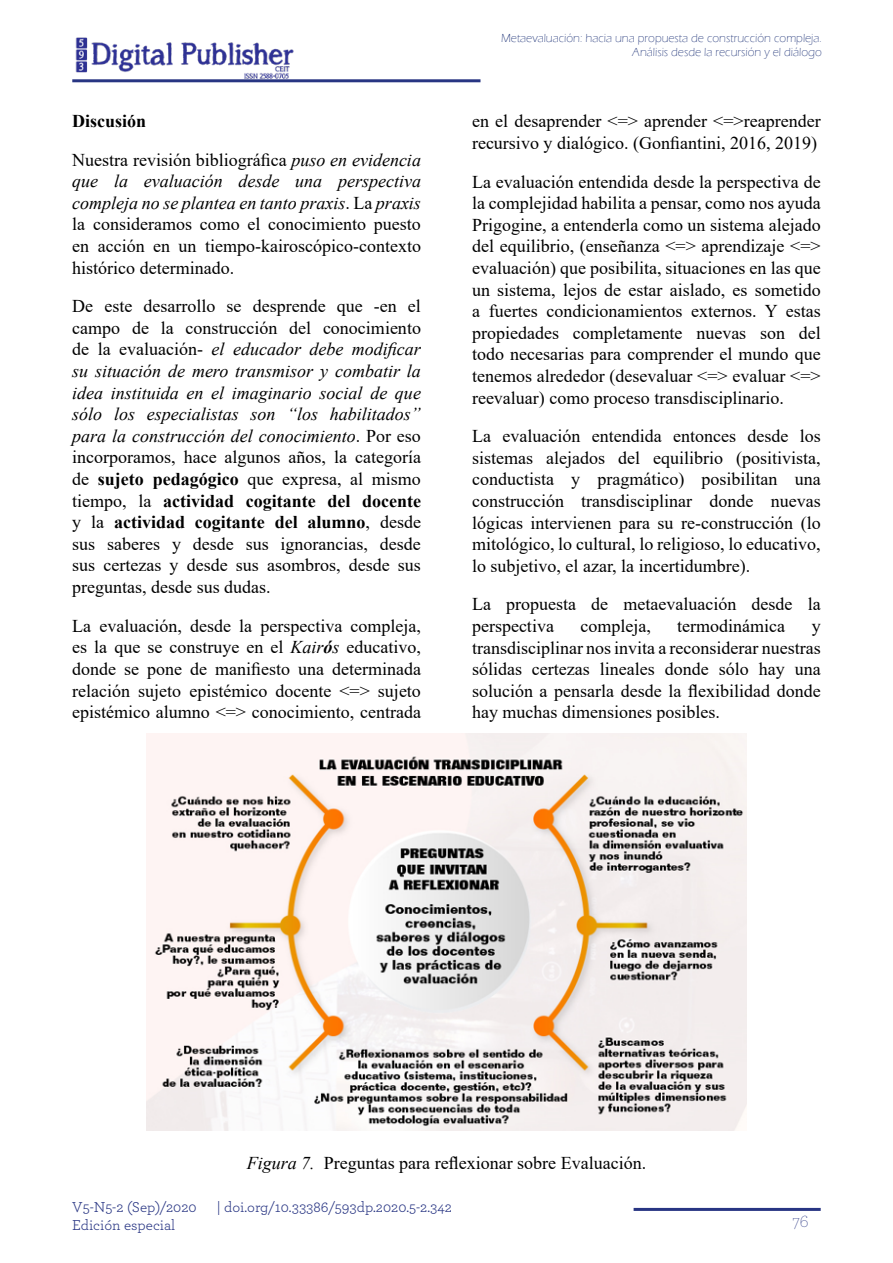
<style>
.page{position:relative;width:893px;height:1263px;background:#fff}
.page>*{position:absolute;margin:0;border:0;box-sizing:border-box;transform-origin:0 0}
.t1{font:18px/21.6px "Times New Roman";color:#000;text-align:justify}
.t2{font:200 18px "Archer";color:#283583}
.t3{font:15px/18px "Archer";color:#283583}
.t4{font:300 12px/14.4px "Eras ITC";color:#24387b;text-align:right}
.s1{font-weight:700}
.s2{font-style:italic}
.s3{font-weight:700;font-style:italic}
</style>
<div class="page">
<hr style="left:72px;top:79px;width:408px;height:3px;background:#283583">
<img style="left:75px;top:37px;width:219px;height:42px">
<hr style="left:634px;top:1208px;width:187px;height:3px;background:#283583">
<img style="left:147px;top:733px;width:599px;height:397px">
<p class="t1" style="left:72px;top:101px;width:350px;line-height:38.5px"><span class="s1">Discusión<br></span>Nuestra revisión bibliográfica <span class="s2">puso en evidencia</span></p>
<p class="t1" style="left:72px;top:170px;width:350px"><span class="s2">que la evaluación desde una perspectiva compleja no se plantea en tanto praxis</span>. La <span class="s2">praxis </span>la consideramos como el conocimiento puesto en acción en un tiempo-kairoscópico-contexto histórico determinado.</p>
<p class="t1" style="left:72px;top:295px;width:350px">De este desarrollo se desprende que -en el campo de la construcción del conocimiento de la evaluación- <span class="s2">el educador debe modificar su situación de mero transmisor y combatir la idea instituida en el imaginario social de que sólo los especialistas son “los habilitados” para la construcción del conocimiento</span>. Por eso incorporamos, hace algunos años, la categoría de <span class="s1">sujeto pedagógico</span> que expresa, al mismo tiempo, la <span class="s1">actividad cogitante del docente </span>y la <span class="s1">actividad cogitante del alumno</span>, desde sus saberes y desde sus ignorancias, desde sus certezas y desde sus asombros, desde sus preguntas, desde sus dudas.</p>
<p class="t1" style="left:72px;top:614px;width:350px">La evaluación, desde la perspectiva compleja, es la que se construye en el <span class="s2">Kair</span><span class="s3">ó</span><span class="s2">s</span> educativo, donde se pone de manifiesto una determinada relación sujeto epistémico docente &lt;=&gt; sujeto epistémico alumno &lt;=&gt; conocimiento, centrada</p>
<p class="t4" style="left:501px;top:31px;width:322px">Metaevaluación: hacia una propuesta de construcción compleja.<br>Análisis desde la recursión y el diálogo</p>
<p class="t1" style="left:472px;top:110px;width:350px">en el desaprender &lt;=&gt; aprender &lt;=&gt;reaprender recursivo y dialógico. (Gonfiantini, 2016, 2019)</p>
<p class="t1" style="left:472px;top:170px;width:350px">La evaluación entendida desde la perspectiva de la complejidad habilita a pensar, como nos ayuda Prigogine, a entenderla como un sistema alejado del equilibrio, (enseñanza &lt;=&gt; aprendizaje &lt;=&gt; evaluación) que posibilita, situaciones en las que un sistema, lejos de estar aislado, es sometido a fuertes condicionamientos externos. Y estas propiedades completamente nuevas son del todo necesarias para comprender el mundo que tenemos alrededor (desevaluar &lt;=&gt; evaluar &lt;=&gt; reevaluar) como proceso transdisciplinario.</p>
<p class="t1" style="left:472px;top:425px;width:350px">La evaluación entendida entonces desde los sistemas alejados del equilibrio (positivista, conductista y pragmático) posibilitan una construcción transdisciplinar donde nuevas lógicas intervienen para su re-construcción (lo mitológico, lo cultural, lo religioso, lo educativo, lo subjetivo, el azar, la incertidumbre).</p>
<p class="t1" style="left:472px;top:593px;width:350px">La propuesta de metaevaluación desde la perspectiva</p>
<p class="t1" style="left:580px;top:615px;width:72px">compleja,</p>
<p class="t1" style="left:677px;top:615px;width:109px">termodinámica</p>
<p class="t1" style="left:472px;top:615px;width:350px;text-indent:340px">y transdisciplinar nos invita a reconsiderar nuestras sólidas certezas lineales donde sólo hay una solución a pensarla desde la flexibilidad donde hay muchas dimensiones posibles.</p>
<p class="t3" style="left:72px;top:1197px;width:126px">V5-N5-2 (Sep)/2020<br>Edición especial</p>
<p class="t1" style="left:247px;top:1152px;width:401px"><span class="s2">Figura 7.</span> Preguntas para reflexionar sobre Evaluación.</p>
<p class="t3" style="left:217px;top:1197px;width:237px">| doi.org/10.33386/593dp.2020.5-2.342</p>
<p class="t2" style="left:792px;top:1209px;width:18px">76</p>
</div>
